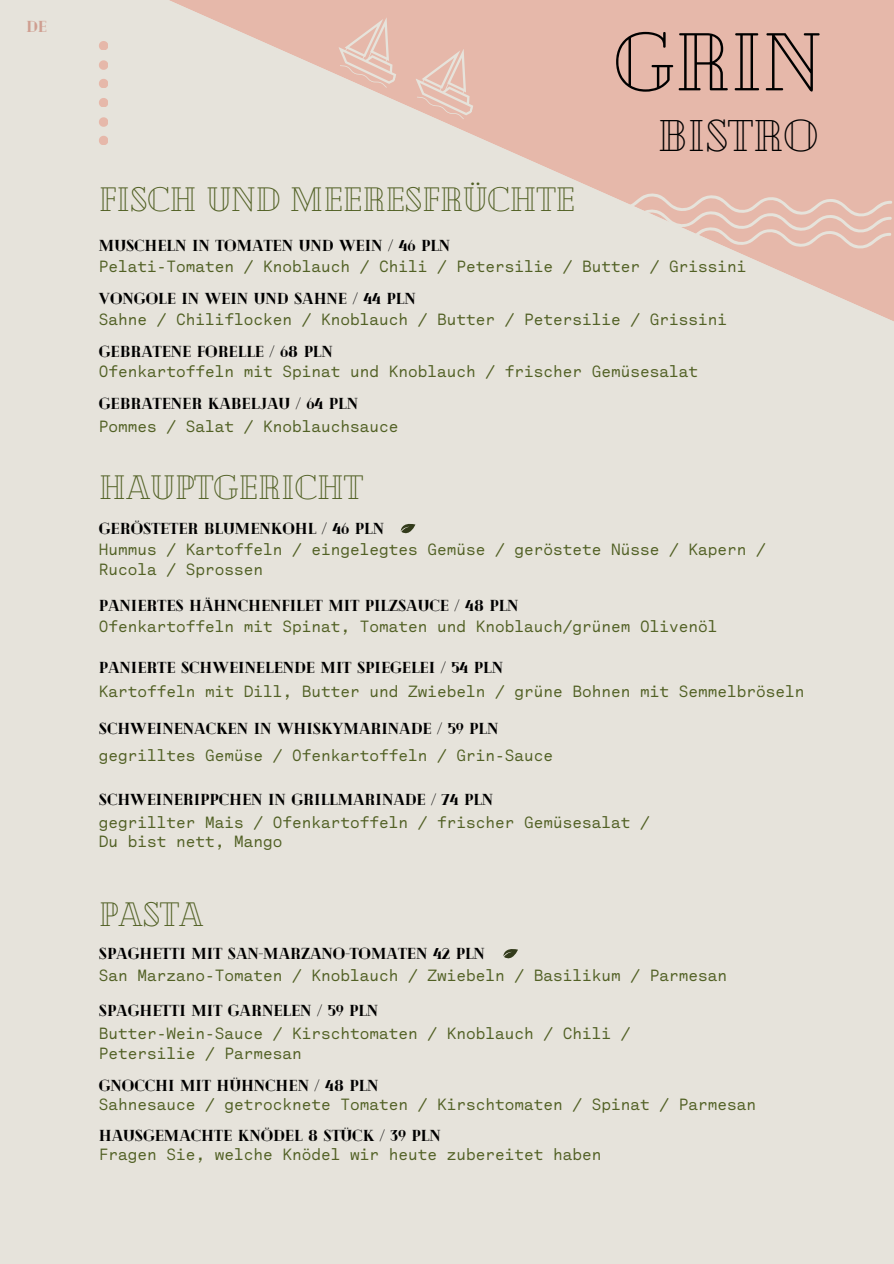
<style>
.page{position:relative;width:894px;height:1264px;background:#fff}
.page>*{position:absolute;margin:0;border:0;box-sizing:border-box;transform-origin:0 0}
.t1{font:81.6px "Cheque";color:#000}
.t2{font:44.25px "Cheque";color:#000}
.t3{font:33.75px "Cheque";color:#516024}
.t4{font:15.9px "Monoist";color:#516024}
.t5{font:900 15.9px "Cheque";color:#000}
.t6{font:900 15.9px "Cheque";color:#cf9f91}
</style>
<div class="page">
<div style="left:0;top:0;width:893px;height:1263px;background:#e6e3db"></div>
<svg style="left:101px;top:0;width:792px;height:321px"></svg>
<svg style="left:99px;top:41px;width:9px;height:9px"></svg>
<svg style="left:99px;top:98px;width:9px;height:9px"></svg>
<svg style="left:99px;top:60px;width:9px;height:9px"></svg>
<svg style="left:99px;top:117px;width:9px;height:9px"></svg>
<svg style="left:99px;top:79px;width:9px;height:9px"></svg>
<svg style="left:99px;top:136px;width:9px;height:9px"></svg>
<svg style="left:589px;top:191px;width:303px;height:59px"></svg>
<svg style="left:400px;top:523px;width:15px;height:11px"></svg>
<svg style="left:503px;top:949px;width:14px;height:10px"></svg>
<svg style="left:331px;top:4px;width:163px;height:118px"></svg>
<p class="t6" style="left:26px;top:16px;width:22px">DE</p>
<p class="t1" style="left:613px;top:9px;width:209px">GRIN</p>
<p class="t2" style="left:657px;top:106px;width:162px">BISTRO</p>
<p class="t3" style="left:99px;top:178px;width:477px">FISCH UND MEERESFRÜCHTE</p>
<p class="t5" style="left:99px;top:235px;width:353px">MUSCHELN IN TOMATEN UND WEIN / 46 PLN</p>
<p class="t4" style="left:99px;top:256px;width:649px">Pelati-Tomaten / Knoblauch / Chili / Petersilie / Butter / Grissini</p>
<p class="t5" style="left:99px;top:288px;width:318px">VONGOLE IN WEIN UND SAHNE / 44 PLN</p>
<p class="t4" style="left:99px;top:309px;width:629px">Sahne / Chiliflocken / Knoblauch / Butter / Petersilie / Grissini</p>
<p class="t5" style="left:99px;top:341px;width:235px">GEBRATENE FORELLE / 68 PLN</p>
<p class="t4" style="left:99px;top:360px;width:600px">Ofenkartoffeln mit Spinat und Knoblauch / frischer Gemüsesalat</p>
<p class="t5" style="left:99px;top:393px;width:260px">GEBRATENER KABELJAU / 64 PLN</p>
<p class="t4" style="left:99px;top:416px;width:301px">Pommes / Salat / Knoblauchsauce</p>
<h3 class="t3" style="left:99px;top:465px;width:265px">HAUPTGERICHT</h3>
<p class="t5" style="left:99px;top:518px;width:286px">GERÖSTETER BLUMENKOHL / 46 PLN</p>
<p class="t4" style="left:99px;top:539px;width:668px">Hummus / Kartoffeln / eingelegtes Gemüse / geröstete Nüsse / Kapern /</p>
<p class="t4" style="left:99px;top:558px;width:166px">Rucola / Sprossen</p>
<p class="t5" style="left:99px;top:595px;width:421px">PANIERTES HÄHNCHENFILET MIT PILZSAUCE / 48 PLN</p>
<p class="t4" style="left:99px;top:616px;width:620px">Ofenkartoffeln mit Spinat, Tomaten und Knoblauch/grünem Olivenöl</p>
<p class="t5" style="left:99px;top:657px;width:405px">PANIERTE SCHWEINELENDE MIT SPIEGELEI / 54 PLN</p>
<p class="t4" style="left:99px;top:681px;width:707px">Kartoffeln mit Dill, Butter und Zwiebeln / grüne Bohnen mit Semmelbröseln</p>
<p class="t5" style="left:99px;top:718px;width:401px">SCHWEINENACKEN IN WHISKYMARINADE / 59 PLN</p>
<p class="t4" style="left:99px;top:745px;width:455px">gegrilltes Gemüse / Ofenkartoffeln / Grin-Sauce</p>
<p class="t5" style="left:99px;top:789px;width:396px">SCHWEINERIPPCHEN IN GRILLMARINADE / 74 PLN</p>
<p class="t4" style="left:99px;top:811px;width:552px">gegrillter Mais / Ofenkartoffeln / frischer Gemüsesalat /</p>
<p class="t4" style="left:99px;top:831px;width:185px">Du bist nett, Mango</p>
<p class="t3" style="left:99px;top:891px;width:106px">PASTA</p>
<p class="t5" style="left:99px;top:943px;width:387px">SPAGHETTI MIT SAN-MARZANO-TOMATEN 42 PLN</p>
<p class="t4" style="left:99px;top:964px;width:629px">San Marzano-Tomaten / Knoblauch / Zwiebeln / Basilikum / Parmesan</p>
<p class="t5" style="left:99px;top:999px;width:281px">SPAGHETTI MIT GARNELEN / 59 PLN</p>
<p class="t4" style="left:99px;top:1023px;width:533px">Butter-Wein-Sauce / Kirschtomaten / Knoblauch / Chili /</p>
<p class="t4" style="left:99px;top:1042px;width:204px">Petersilie / Parmesan</p>
<h3 class="t5" style="left:99px;top:1074px;width:281px">GNOCCHI MIT HÜHNCHEN / 48 PLN</h3>
<p class="t4" style="left:99px;top:1093px;width:658px">Sahnesauce / getrocknete Tomaten / Kirschtomaten / Spinat / Parmesan</p>
<p class="t5" style="left:99px;top:1124px;width:343px">HAUSGEMACHTE KNÖDEL 8 STÜCK / 39 PLN</p>
<p class="t4" style="left:99px;top:1143px;width:504px">Fragen Sie, welche Knödel wir heute zubereitet haben</p>
</div>
